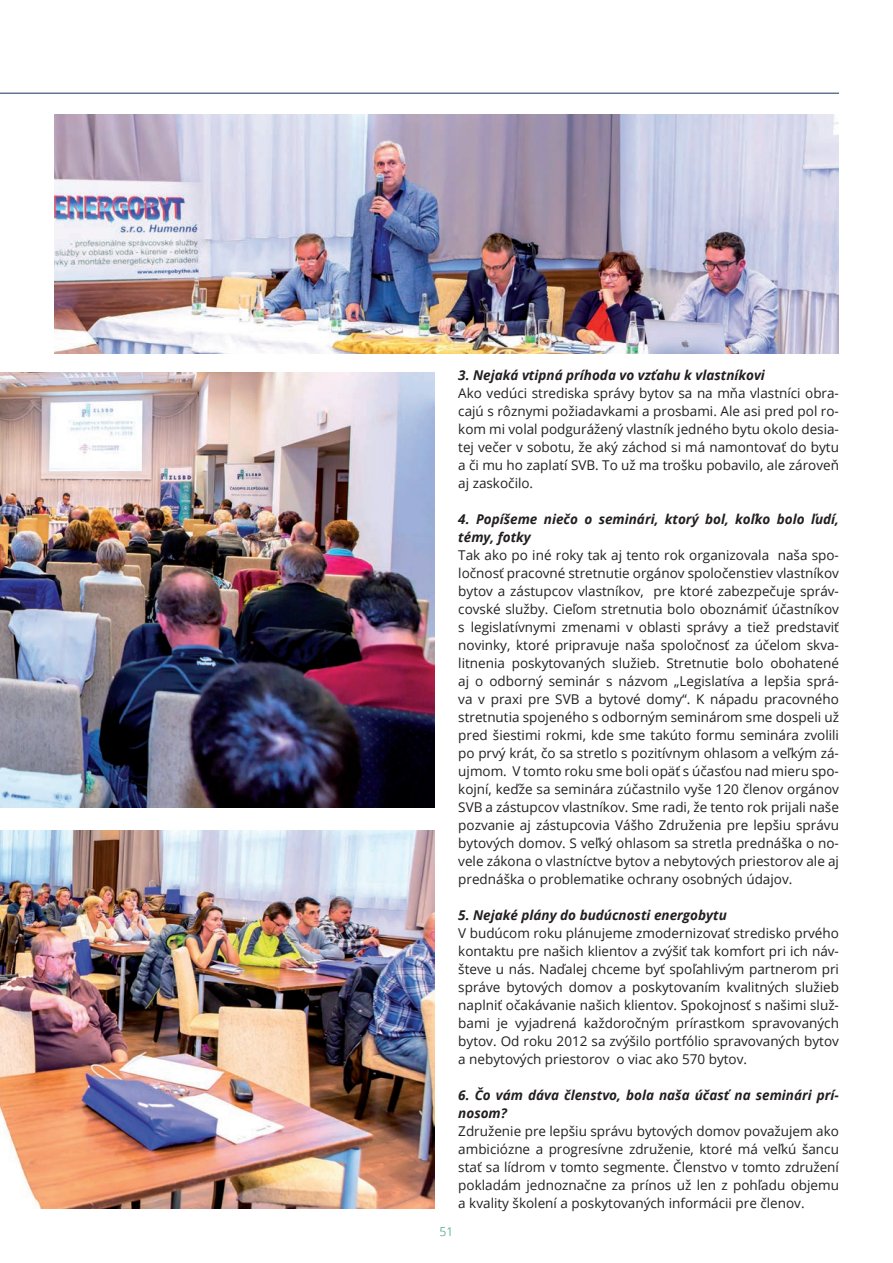
<style>
.page{position:relative;width:893px;height:1263px;background:#fff}
.page>*{position:absolute;margin:0;border:0;box-sizing:border-box;transform-origin:0 0}
.NB{font:13.5px/18px "Open Sans";color:#231f20;text-align:justify}
.Text{font:13.5px/18px "Open Sans";color:#231f20;text-align:justify}
.Text-2{font:italic 700 13.5px/18px "Open Sans";color:#231f20}
.t1{font:300 12px "Open Sans";color:#208a72}
</style>
<div class="page">
<hr style="left:0;top:93px;width:839px;height:1px;background:#16325d">
<img style="left:0;top:372px;width:435px;height:435px">
<img style="left:0;top:831px;width:435px;height:378px">
<img style="left:54px;top:114px;width:785px;height:240px">
<p class="Text-2" style="left:458px;top:366px;width:308px">3. Nejaká vtipná príhoda vo vzťahu k vlastníkovi</p>
<p class="Text" style="left:458px;top:384px;width:382px">Ako vedúci strediska správy bytov sa na mňa vlastníci obra&shy;cajú s rôznymi požiadavkami a prosbami. Ale asi pred pol ro&shy;kom mi volal podgurážený vlastník jedného bytu okolo desia&shy;tej večer v sobotu, že aký záchod si má namontovať do bytu a či mu ho zaplatí SVB. To už ma trošku pobavilo, ale zároveň aj zaskočilo.</p>
<p class="Text-2" style="left:458px;top:510px;width:382px">4. Popíšeme niečo o seminári, ktorý bol, koľko bolo ľudí, témy, fotky</p>
<p class="NB" style="left:458px;top:546px;width:382px">Tak ako po iné roky tak aj tento rok organizovala naša spo&shy;ločnosť pracovné stretnutie orgánov spoločenstiev vlastníkov bytov a zástupcov vlastníkov, pre ktoré zabezpečuje správ&shy;covské služby. Cieľom stretnutia bolo oboznámiť účastníkov s legislatívnymi zmenami v oblasti správy a tiež predstaviť novinky, ktoré pripravuje naša spoločnosť za účelom skva&shy;litnenia poskytovaných služieb. Stretnutie bolo obohatené aj o odborný seminár s názvom „Legislatíva a lepšia sprá&shy;va v praxi pre SVB a bytové domy“. K nápadu pracovného stretnutia spojeného s odborným seminárom sme dospeli už pred šiestimi rokmi, kde sme takúto formu seminára zvolili po prvý krát, čo sa stretlo s pozitívnym ohlasom a veľkým zá&shy;ujmom. V tomto roku sme boli opäť s účasťou nad mieru spo&shy;kojní, keďže sa seminára zúčastnilo vyše 120 členov orgánov SVB a zástupcov vlastníkov. Sme radi, že tento rok prijali naše pozvanie aj zástupcovia Vášho Združenia pre lepšiu správu bytových domov. S veľký ohlasom sa stretla prednáška o no&shy;vele zákona o vlastníctve bytov a nebytových priestorov ale aj prednáška o problematike ochrany osobných údajov.</p>
<p class="Text-2" style="left:458px;top:906px;width:270px">5. Nejaké plány do budúcnosti energobytu</p>
<p class="Text" style="left:458px;top:924px;width:382px">V budúcom roku plánujeme zmodernizovať stredisko prvého kontaktu pre našich klientov a zvýšiť tak komfort pri ich náv&shy;števe u nás. Naďalej chceme byť spoľahlivým partnerom pri správe bytových domov a poskytovaním kvalitných služieb naplniť očakávanie našich klientov. Spokojnosť s našimi služ&shy;bami je vyjadrená každoročným prírastkom spravovaných bytov. Od roku 2012 sa zvýšilo portfólio spravovaných bytov a nebytových priestorov o viac ako 570 bytov.</p>
<p class="Text-2" style="left:458px;top:1086px;width:382px">6. Čo vám dáva členstvo, bola naša účasť na seminári prí&shy;nosom?</p>
<p class="NB" style="left:458px;top:1122px;width:382px">Združenie pre lepšiu správu bytových domov považujem ako ambiciózne a progresívne združenie, ktoré má veľkú šancu stať sa lídrom v tomto segmente. Členstvo v tomto združení pokladám jednoznačne za prínos už len z pohľadu objemu a kvality školení a poskytovaných informácii pre členov.</p>
<p class="t1" style="left:440px;top:1223px;width:15px">51</p>
</div>
